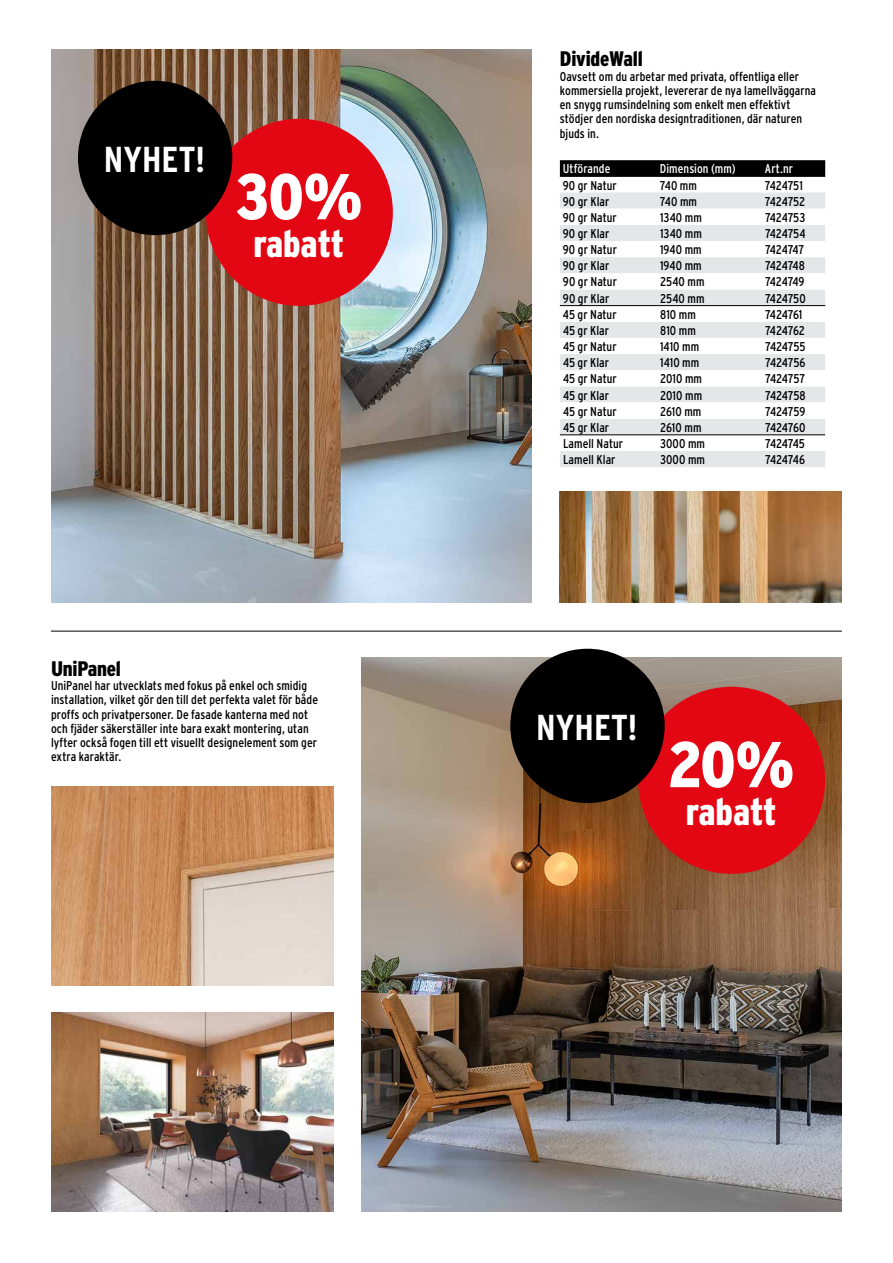
<style>
.page{position:relative;width:893px;height:1263px;background:#fff}
.page>*{position:absolute;margin:0;border:0;box-sizing:border-box;transform-origin:0 0}
.t1{font:900 condensed 64.5px "Interstate";color:#fff}
.t2{font:900 condensed 37.8px "Interstate";color:#fff}
.t3{font:700 condensed 36px "Interstate";color:#fff}
.t4{font:900 condensed 21px "Interstate";letter-spacing:-.01em;color:#000}
.t5{font:condensed 12.75px/14.2px "Interstate";color:#000}
.t6{font:condensed 12.75px "Interstate";letter-spacing:.005em;color:#fff}
</style>
<div class="page">
<img style="left:51px;top:1012px;width:283px;height:200px">
<img style="left:361px;top:657px;width:481px;height:555px">
<img style="left:51px;top:786px;width:283px;height:200px">
<img style="left:51px;top:50px;width:480px;height:553px">
<div style="left:206px;top:119px;width:187px;height:187px;background:#e30613;border-radius:50%"></div>
<div style="left:78px;top:81px;width:154px;height:154px;background:#000;border-radius:50%"></div>
<div style="left:638px;top:687px;width:187px;height:187px;background:#e30613;border-radius:50%"></div>
<div style="left:510px;top:649px;width:155px;height:154px;background:#000;border-radius:50%"></div>
<div style="left:560px;top:160px;width:265px;height:16px;background:#000"></div>
<div style="left:560px;top:192px;width:265px;height:275px;background:#e4e7e8"></div>
<svg style="left:560px;top:209px;width:265px;height:242px"></svg>
<hr style="left:560px;top:176px;width:97px;height:1px;background:#000">
<hr style="left:657px;top:176px;width:105px;height:1px;background:#000">
<hr style="left:762px;top:176px;width:63px;height:1px;background:#000">
<hr style="left:560px;top:305px;width:97px;height:1px;background:#000">
<hr style="left:657px;top:305px;width:105px;height:1px;background:#000">
<hr style="left:762px;top:305px;width:63px;height:1px;background:#000">
<hr style="left:560px;top:434px;width:97px;height:1px;background:#000">
<hr style="left:657px;top:434px;width:105px;height:1px;background:#000">
<hr style="left:762px;top:434px;width:63px;height:1px;background:#000">
<img style="left:560px;top:491px;width:282px;height:112px">
<hr style="left:51px;top:631px;width:791px;height:1px;background:#000">
<h3 class="t3" style="left:104px;top:138px;width:103px">NYHET!</h3>
<h1 class="t1" style="left:235px;top:157px;width:129px">30%</h1>
<h2 class="t2" style="left:253px;top:221px;width:92px">rabatt</h2>
<h3 class="t4" style="left:51px;top:656px;width:71px">UniPanel</h3>
<p class="t5" style="left:51px;top:678px;width:269px">UniPanel har utvecklats med fokus på enkel och smidig installation, vilket gör den till det perfekta valet för både proffs och privatpersoner. De fasade kanterna med not och fjäder säkerställer inte bara exakt montering, utan lyfter också fogen till ett visuellt designelement som ger extra karaktär.</p>
<h3 class="t4" style="left:560px;top:46px;width:84px">DivideWall</h3>
<p class="t5" style="left:560px;top:69px;width:258px">Oavsett om du arbetar med privata, offentliga eller kommersiella projekt, levererar de nya lamellväggarna en snygg rumsindelning som enkelt men effektivt stödjer den nordiska designtraditionen, där naturen bjuds in.</p>
<p class="t6" style="left:563px;top:161px;width:49px">Utförande</p>
<p class="t6" style="left:660px;top:161px;width:77px">Dimension (mm)</p>
<p class="t6" style="left:765px;top:161px;width:30px">Art.nr</p>
<p class="t5" style="left:563px;top:178px;width:56px">90 gr Natur</p>
<p class="t5" style="left:660px;top:178px;width:39px">740 mm</p>
<p class="t5" style="left:765px;top:178px;width:39px">7424751</p>
<p class="t5" style="left:563px;top:194px;width:48px">90 gr Klar</p>
<p class="t5" style="left:660px;top:194px;width:39px">740 mm</p>
<p class="t5" style="left:765px;top:194px;width:42px">7424752</p>
<p class="t5" style="left:563px;top:210px;width:56px">90 gr Natur</p>
<p class="t5" style="left:660px;top:210px;width:43px">1340 mm</p>
<p class="t5" style="left:765px;top:210px;width:42px">7424753</p>
<p class="t5" style="left:563px;top:226px;width:48px">90 gr Klar</p>
<p class="t5" style="left:660px;top:226px;width:43px">1340 mm</p>
<p class="t5" style="left:765px;top:226px;width:42px">7424754</p>
<p class="t5" style="left:563px;top:242px;width:56px">90 gr Natur</p>
<p class="t5" style="left:660px;top:242px;width:43px">1940 mm</p>
<p class="t5" style="left:765px;top:242px;width:41px">7424747</p>
<p class="t5" style="left:563px;top:259px;width:48px">90 gr Klar</p>
<p class="t5" style="left:660px;top:259px;width:43px">1940 mm</p>
<p class="t5" style="left:765px;top:259px;width:41px">7424748</p>
<p class="t5" style="left:563px;top:275px;width:56px">90 gr Natur</p>
<p class="t5" style="left:660px;top:275px;width:46px">2540 mm</p>
<p class="t5" style="left:765px;top:275px;width:41px">7424749</p>
<p class="t5" style="left:563px;top:291px;width:48px">90 gr Klar</p>
<p class="t5" style="left:660px;top:291px;width:46px">2540 mm</p>
<p class="t5" style="left:765px;top:291px;width:42px">7424750</p>
<p class="t5" style="left:563px;top:307px;width:55px">45 gr Natur</p>
<p class="t5" style="left:660px;top:307px;width:37px">810 mm</p>
<p class="t5" style="left:765px;top:307px;width:39px">7424761</p>
<p class="t5" style="left:563px;top:323px;width:48px">45 gr Klar</p>
<p class="t5" style="left:660px;top:323px;width:37px">810 mm</p>
<p class="t5" style="left:765px;top:323px;width:41px">7424762</p>
<p class="t5" style="left:563px;top:339px;width:55px">45 gr Natur</p>
<p class="t5" style="left:660px;top:339px;width:41px">1410 mm</p>
<p class="t5" style="left:765px;top:339px;width:42px">7424755</p>
<p class="t5" style="left:563px;top:356px;width:48px">45 gr Klar</p>
<p class="t5" style="left:660px;top:356px;width:41px">1410 mm</p>
<p class="t5" style="left:765px;top:356px;width:42px">7424756</p>
<p class="t5" style="left:563px;top:372px;width:55px">45 gr Natur</p>
<p class="t5" style="left:660px;top:372px;width:43px">2010 mm</p>
<p class="t5" style="left:765px;top:372px;width:41px">7424757</p>
<p class="t5" style="left:563px;top:388px;width:48px">45 gr Klar</p>
<p class="t5" style="left:660px;top:388px;width:43px">2010 mm</p>
<p class="t5" style="left:765px;top:388px;width:42px">7424758</p>
<p class="t5" style="left:563px;top:404px;width:55px">45 gr Natur</p>
<p class="t5" style="left:660px;top:404px;width:43px">2610 mm</p>
<p class="t5" style="left:765px;top:404px;width:42px">7424759</p>
<p class="t5" style="left:563px;top:420px;width:48px">45 gr Klar</p>
<p class="t5" style="left:660px;top:420px;width:43px">2610 mm</p>
<p class="t5" style="left:765px;top:420px;width:42px">7424760</p>
<p class="t5" style="left:563px;top:436px;width:62px">Lamell Natur</p>
<p class="t5" style="left:660px;top:436px;width:46px">3000 mm</p>
<p class="t5" style="left:765px;top:436px;width:41px">7424745</p>
<p class="t5" style="left:563px;top:452px;width:54px">Lamell Klar</p>
<p class="t5" style="left:660px;top:452px;width:46px">3000 mm</p>
<p class="t5" style="left:765px;top:452px;width:41px">7424746</p>
<h3 class="t3" style="left:536px;top:706px;width:103px">NYHET!</h3>
<h1 class="t1" style="left:668px;top:725px;width:128px">20%</h1>
<h2 class="t2" style="left:686px;top:789px;width:92px">rabatt</h2>
</div>
